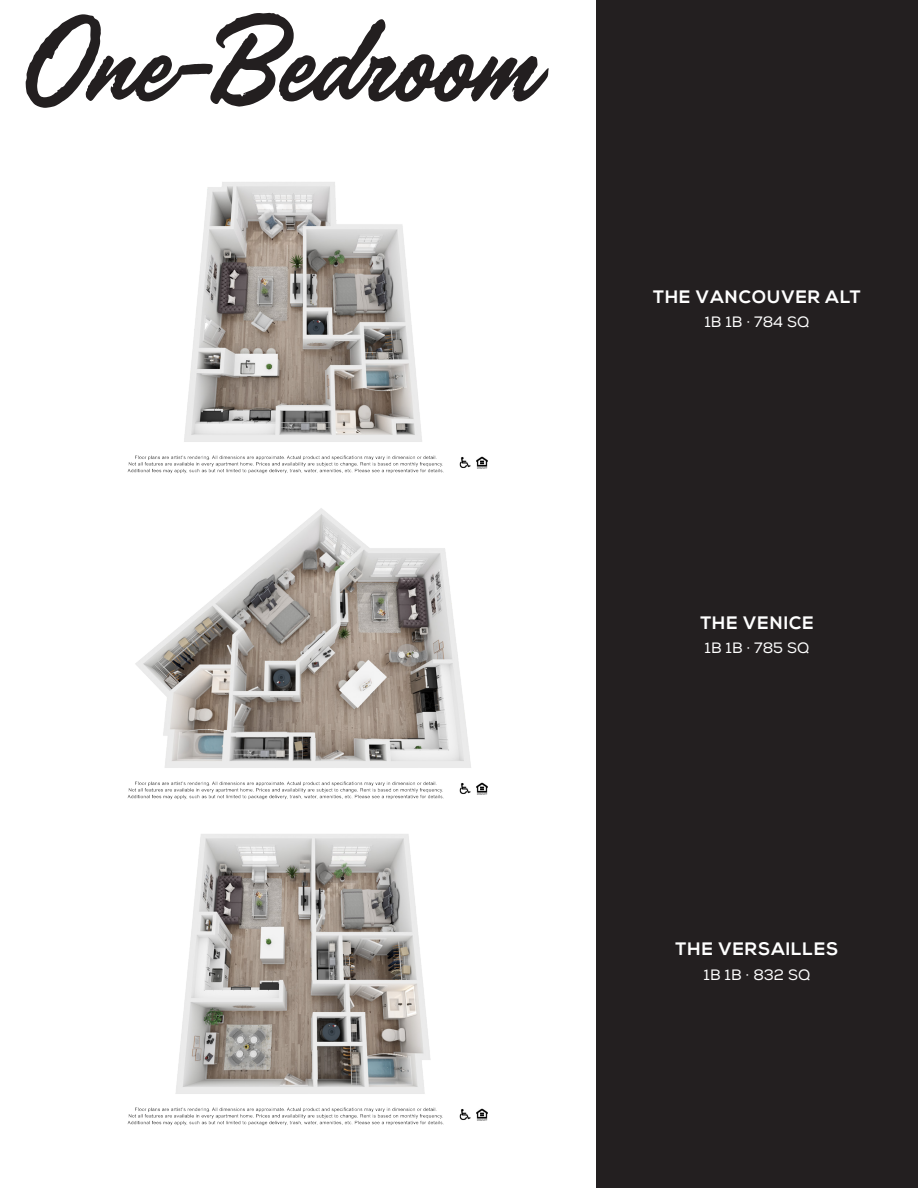
<style>
.page{position:relative;width:918px;height:1188px;background:#fff}
.page>*{position:absolute;margin:0;border:0;box-sizing:border-box;transform-origin:0 0}
.t1{font:135px "Handelson One";color:#231f20}
.t2{font:700 18px "Nexa";letter-spacing:.05em;color:#fff}
.t3{font:15px "Nexa";letter-spacing:.005em;color:#fff}
</style>
<div class="page">
<div style="left:596px;top:0;width:322px;height:1188px;background:#231f20"></div>
<img style="left:127px;top:182px;width:361px;height:292px">
<img style="left:127px;top:508px;width:361px;height:292px">
<img style="left:127px;top:834px;width:361px;height:292px">
<p class="t1" style="left:15px;top:-11px;width:517px">One-Bedroom</p>
<p class="t2" style="left:653px;top:286px;width:209px">THE VANCOUVER ALT</p>
<p class="t3" style="left:705px;top:313px;width:106px">1B 1B · 784 SQ</p>
<p class="t2" style="left:700px;top:612px;width:115px">THE VENICE</p>
<p class="t3" style="left:705px;top:639px;width:106px">1B 1B · 785 SQ</p>
<p class="t2" style="left:676px;top:938px;width:164px">THE VERSAILLES</p>
<p class="t3" style="left:704px;top:965px;width:108px">1B 1B · 832 SQ</p>
</div>
